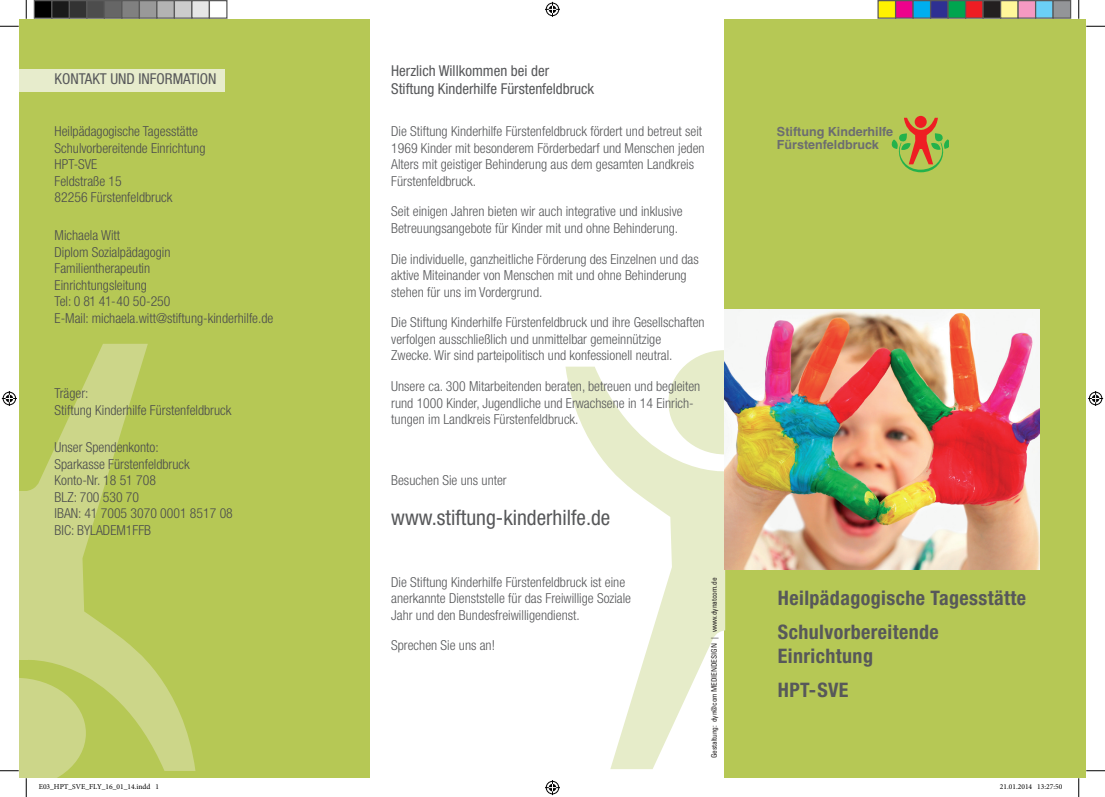
<style>
.page{position:relative;width:1105px;height:797px;background:#fff}
.page>*{position:absolute;margin:0;border:0;box-sizing:border-box;transform-origin:0 0}
.t1{font:condensed 21.25px "Helvetica Neue LT Std";color:#57585a}
.t2{font:700 condensed 20px/34px "Helvetica Neue LT Std";letter-spacing:.02em;color:#57585a}
.t3{font:condensed 15px/18px "Helvetica Neue LT Std";color:#57585a}
.t4{font:300 condensed 13.75px/16.5px "Helvetica Neue LT Std";color:#57585a}
.t5{font:300 condensed 13.75px/16.5px "Helvetica Neue LT Std";color:#4b4c4d}
.t6{font:700 12.5px/13.2px "Helvetica";color:#6c6d70}
.t7{font:7.5px "Minion Pro";color:#000}
.t8{font:condensed 7.5px "Univers LT Std";letter-spacing:-.015em;color:#231f20}
</style>
<div class="page">
<div style="left:724px;top:19px;width:362px;height:758px;background:#b6c855"></div>
<div style="left:19px;top:19px;width:351px;height:758px;background:#b6c855"></div>
<svg style="left:685px;top:350px;width:39px;height:16px"></svg>
<svg style="left:565px;top:366px;width:160px;height:403px"></svg>
<svg style="left:26px;top:344px;width:169px;height:427px"></svg>
<div style="left:19px;top:491px;width:9px;height:168px;background:#ccd689"></div>
<div style="left:19px;top:69px;width:206px;height:22px;background:#e7eccc"></div>
<img style="left:724px;top:310px;width:316px;height:259px">
<div style="left:915px;top:116px;width:12px;height:12px;background:#ee1d23;border-radius:50%"></div>
<svg style="left:891px;top:118px;width:58px;height:54px"></svg>
<svg style="left:0;top:25px;width:19px;height:2px"></svg>
<svg style="left:1086px;top:25px;width:19px;height:2px"></svg>
<svg style="left:1086px;top:770px;width:19px;height:1px"></svg>
<svg style="left:25px;top:0;width:2px;height:19px"></svg>
<svg style="left:1078px;top:0;width:1px;height:19px"></svg>
<svg style="left:1078px;top:778px;width:1px;height:19px"></svg>
<svg style="left:545px;top:2px;width:15px;height:15px"></svg>
<svg style="left:545px;top:780px;width:15px;height:15px"></svg>
<svg style="left:2px;top:391px;width:15px;height:15px"></svg>
<svg style="left:1088px;top:391px;width:15px;height:15px"></svg>
<div style="left:34px;top:1px;width:18px;height:17px;background:#000"></div>
<div style="left:34px;top:0;width:18px;height:19px;border:1px solid #595959"></div>
<div style="left:52px;top:1px;width:17px;height:17px;background:#1a1a1a"></div>
<div style="left:51px;top:0;width:19px;height:19px;border:1px solid #595959"></div>
<div style="left:69px;top:1px;width:18px;height:17px;background:#333"></div>
<div style="left:69px;top:0;width:19px;height:19px;border:1px solid #595959"></div>
<div style="left:87px;top:1px;width:17px;height:17px;background:#4d4d4d"></div>
<div style="left:86px;top:0;width:19px;height:19px;border:1px solid #595959"></div>
<div style="left:104px;top:1px;width:18px;height:17px;background:#666"></div>
<div style="left:104px;top:0;width:18px;height:19px;border:1px solid #595959"></div>
<div style="left:122px;top:1px;width:17px;height:17px;background:#808080"></div>
<div style="left:121px;top:0;width:19px;height:19px;border:1px solid #595959"></div>
<div style="left:139px;top:1px;width:18px;height:17px;background:#999"></div>
<div style="left:139px;top:0;width:19px;height:19px;border:1px solid #595959"></div>
<div style="left:157px;top:1px;width:17px;height:17px;background:#b3b3b3"></div>
<div style="left:156px;top:0;width:19px;height:19px;border:1px solid #595959"></div>
<div style="left:174px;top:1px;width:18px;height:17px;background:#ccc"></div>
<div style="left:174px;top:0;width:18px;height:19px;border:1px solid #595959"></div>
<div style="left:192px;top:1px;width:17px;height:17px;background:#e6e6e6"></div>
<div style="left:191px;top:0;width:19px;height:19px;border:1px solid #595959"></div>
<div style="left:209px;top:0;width:19px;height:19px;border:1px solid #595959"></div>
<div style="left:878px;top:1px;width:17px;height:17px;background:#fff101"></div>
<div style="left:877px;top:0;width:19px;height:19px;border:1px solid #595959"></div>
<div style="left:895px;top:1px;width:18px;height:17px;background:#ed028c"></div>
<div style="left:895px;top:0;width:19px;height:19px;border:1px solid #595959"></div>
<div style="left:913px;top:1px;width:17px;height:17px;background:#00aeef"></div>
<div style="left:912px;top:0;width:19px;height:19px;border:1px solid #595959"></div>
<div style="left:930px;top:1px;width:18px;height:17px;background:#2e3092"></div>
<div style="left:930px;top:0;width:19px;height:19px;border:1px solid #595959"></div>
<div style="left:948px;top:1px;width:17px;height:17px;background:#00a54f"></div>
<div style="left:947px;top:0;width:19px;height:19px;border:1px solid #595959"></div>
<div style="left:965px;top:1px;width:18px;height:17px;background:#ee1d23"></div>
<div style="left:965px;top:0;width:19px;height:19px;border:1px solid #595959"></div>
<div style="left:983px;top:1px;width:17px;height:17px;background:#231f20"></div>
<div style="left:982px;top:0;width:19px;height:19px;border:1px solid #595959"></div>
<div style="left:1000px;top:1px;width:18px;height:17px;background:#fff79a"></div>
<div style="left:1000px;top:0;width:19px;height:19px;border:1px solid #595959"></div>
<div style="left:1018px;top:1px;width:17px;height:17px;background:#f499c2"></div>
<div style="left:1017px;top:0;width:19px;height:19px;border:1px solid #595959"></div>
<div style="left:1035px;top:1px;width:18px;height:17px;background:#6bcff6"></div>
<div style="left:1035px;top:0;width:19px;height:19px;border:1px solid #595959"></div>
<div style="left:1053px;top:1px;width:17px;height:17px;background:#939598"></div>
<div style="left:1052px;top:0;width:19px;height:19px;border:1px solid #595959"></div>
<svg style="left:0;top:677px;width:159px;height:120px"></svg>
<p class="t3" style="left:55px;top:70px;width:164px">KONTAKT UND INFORMATION</p>
<p class="t5" style="left:55px;top:123px;width:152px">Heilpädagogische Tagesstätte<br>Schulvorbereitende Einrichtung<br>HPT-SVE<br>Feldstraße 15<br>82256 Fürstenfeldbruck</p>
<p class="t5" style="left:55px;top:227px;width:220px">Michaela Witt<br>Diplom Sozialpädagogin<br>Familientherapeutin<br>Einrichtungsleitung<br>Tel: 0 81 41-40 50-250<br>E-Mail: michaela.witt@stiftung-kinderhilfe.de</p>
<p class="t5" style="left:55px;top:385px;width:178px">Träger:<br>Stiftung Kinderhilfe Fürstenfeldbruck</p>
<p class="t5" style="left:55px;top:439px;width:180px">Unser Spendenkonto:<br>Sparkasse Fürstenfeldbruck<br>Konto-Nr. 18 51 708<br>BLZ: 700 530 70<br>IBAN: 41 7005 3070 0001 8517 08<br>BIC: BYLADEM1FFB</p>
<p class="t3" style="left:391px;top:62px;width:204px">Herzlich Willkommen bei der<br>Stiftung Kinderhilfe Fürstenfeldbruck</p>
<p class="t4" style="left:391px;top:123px;width:315px">Die Stiftung Kinderhilfe Fürstenfeldbruck fördert und betreut seit 1969 Kinder mit besonderem Förderbedarf und Menschen jeden Alters mit geistiger Behinderung aus dem gesamten Landkreis Fürstenfeldbruck.</p>
<p class="t4" style="left:391px;top:203px;width:293px">Seit einigen Jahren bieten wir auch integrative und inklusive<br>Betreuungsangebote für Kinder mit und ohne Behinderung.</p>
<p class="t4" style="left:391px;top:250px;width:309px">Die individuelle, ganzheitliche Förderung des Einzelnen und das aktive Miteinander von Menschen mit und ohne Behinderung stehen für uns im Vordergrund.</p>
<p class="t4" style="left:391px;top:314px;width:315px">Die Stiftung Kinderhilfe Fürstenfeldbruck und ihre Gesellschaften verfolgen ausschließlich und unmittelbar gemeinnützige<br>Zwecke. Wir sind parteipolitisch und konfessionell neutral.</p>
<p class="t4" style="left:391px;top:378px;width:311px">Unsere ca. 300 Mitarbeitenden beraten, betreuen und begleiten rund 1000 Kinder, Jugendliche und Erwachsene in 14 Einrich&shy;tungen im Landkreis Fürstenfeldbruck.</p>
<p class="t4" style="left:391px;top:472px;width:117px">Besuchen Sie uns unter</p>
<h1 class="t1" style="left:391px;top:505px;width:221px">www.stiftung-kinderhilfe.de</h1>
<p class="t4" style="left:391px;top:573px;width:241px">Die Stiftung Kinderhilfe Fürstenfeldbruck ist eine anerkannte Dienststelle für das Freiwillige Soziale<br>Jahr und den Bundesfreiwilligendienst.</p>
<p class="t4" style="left:391px;top:637px;width:105px">Sprechen Sie uns an!</p>
<p class="t8" style="left:709px;top:758px;width:182px;rotate:-90deg">Gestaltung: dyn@com MEDIENDESIGN | www.dynatcom.de</p>
<p class="t6" style="left:777px;top:125px;width:118px">Stiftung Kinderhilfe<br>Fürstenfeldbruck</p>
<h2 class="t2" style="left:778px;top:580px;width:250px">Heilpädagogische Tagesstätte<br>Schulvorbereitende</h2>
<h2 class="t2" style="left:778px;top:638px;width:97px">Einrichtung<br>HPT-SVE</h2>
<p class="t7" style="left:39px;top:782px;width:122px">E03_HPT_SVE_FLY_16_01_14.indd 1</p>
<p class="t7" style="left:1000px;top:782px;width:64px">21.01.2014 13:27:50</p>
</div>
